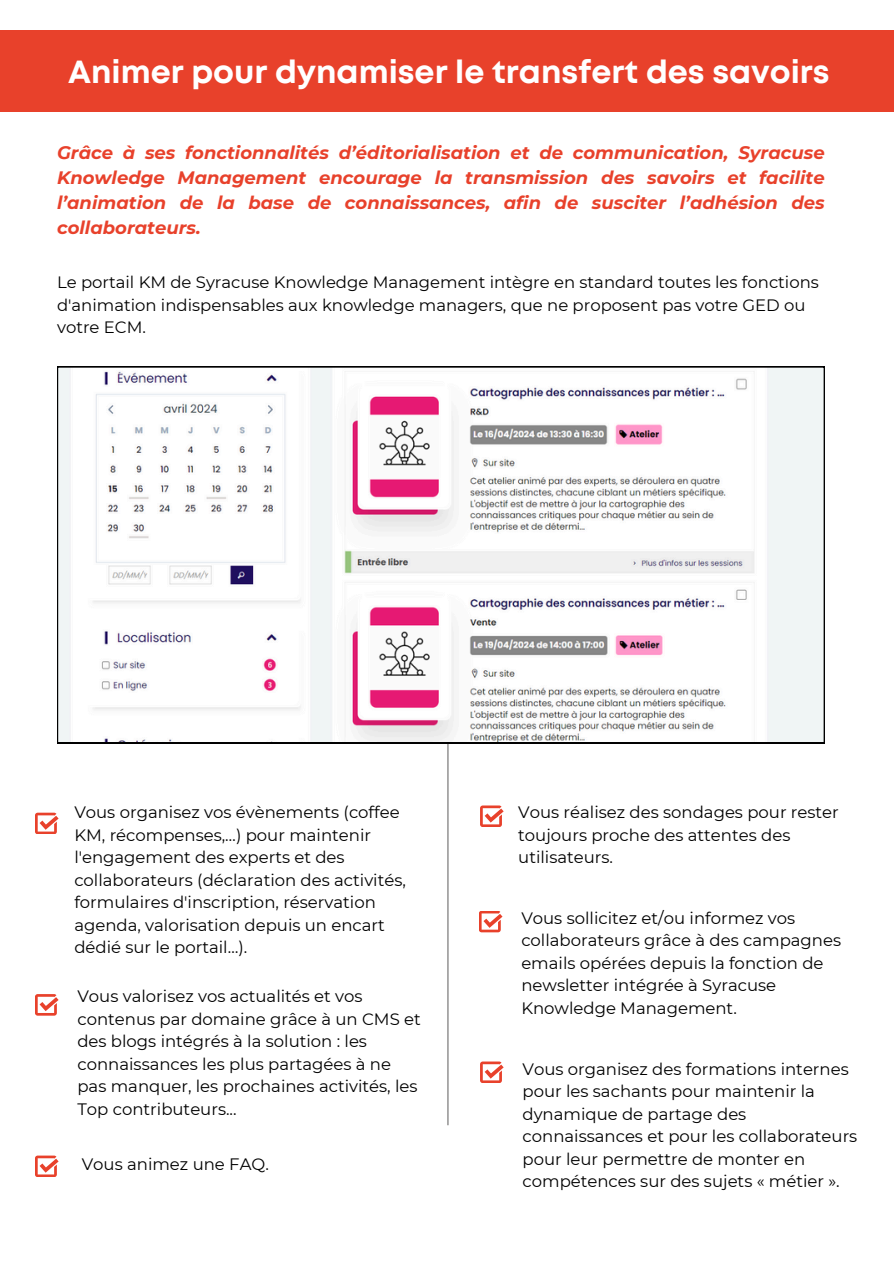
<style>
.page{position:relative;width:894px;height:1264px;background:#fff}
.page>*{position:absolute;margin:0;border:0;box-sizing:border-box;transform-origin:0 0}
.t1{font:700 31.95px "Mont";color:#fff}
.t2{font:italic 700 18px/24.8px "Montserrat";color:#e8412b;text-align:justify}
.t3{font:16.5px/22.5px "Montserrat";color:#000}
</style>
<div class="page">
<svg style="left:35px;top:994px;width:24px;height:21px"></svg>
<div style="left:0;top:30px;width:893px;height:81px;background:#e8412b"></div>
<hr style="left:447px;top:741px;width:1px;height:384px;background:#030202">
<svg style="left:57px;top:366px;width:767px;height:377px"></svg>
<svg style="left:480px;top:805px;width:23px;height:22px"></svg>
<svg style="left:35px;top:812px;width:24px;height:22px"></svg>
<svg style="left:479px;top:911px;width:23px;height:21px"></svg>
<svg style="left:480px;top:1061px;width:23px;height:22px"></svg>
<svg style="left:35px;top:1155px;width:24px;height:22px"></svg>
<p class="t1" style="left:68px;top:60px;width:762px">Animer pour dynamiser le transfert des savoirs</p>
<p class="t2" style="left:57px;top:141px;width:769px">Grâce à ses fonctionnalités d’éditorialisation et de communication, Syracuse Knowledge Management encourage la transmission des savoirs et facilite l’animation de la base de connaissances, afin de susciter l’adhésion des collaborateurs.</p>
<h2 class="t3" style="left:57px;top:271px;width:763px">Le portail KM de Syracuse Knowledge Management intègre en standard toutes les fonctions d'animation indispensables aux knowledge managers, que ne proposent pas votre GED ou votre ECM.</h2>
<p class="t3" style="left:74px;top:801px;width:333px">Vous organisez vos évènements (coffee KM, récompenses,…) pour maintenir l'engagement des experts et des collaborateurs (déclaration des activités, formulaires d'inscription, réservation agenda, valorisation depuis un encart dédié sur le portail…).</p>
<p class="t3" style="left:77px;top:984px;width:345px">Vous valorisez vos actualités et vos contenus par domaine grâce à un CMS et des blogs intégrés à la solution : les connaissances les plus partagées à ne pas manquer, les prochaines activités, les Top contributeurs...</p>
<p class="t3" style="left:82px;top:1152px;width:188px">Vous animez une FAQ.</p>
<p class="t3" style="left:518px;top:801px;width:322px">Vous réalisez des sondages pour rester toujours proche des attentes des utilisateurs.</p>
<p class="t3" style="left:521px;top:906px;width:321px">Vous sollicitez et/ou informez vos collaborateurs grâce à des campagnes emails opérées depuis la fonction de newsletter intégrée à Syracuse Knowledge Management.</p>
<p class="t3" style="left:522px;top:1057px;width:336px">Vous organisez des formations internes pour les sachants pour maintenir la dynamique de partage des connaissances et pour les collaborateurs pour leur permettre de monter en compétences sur des sujets « métier ».</p>
</div>
